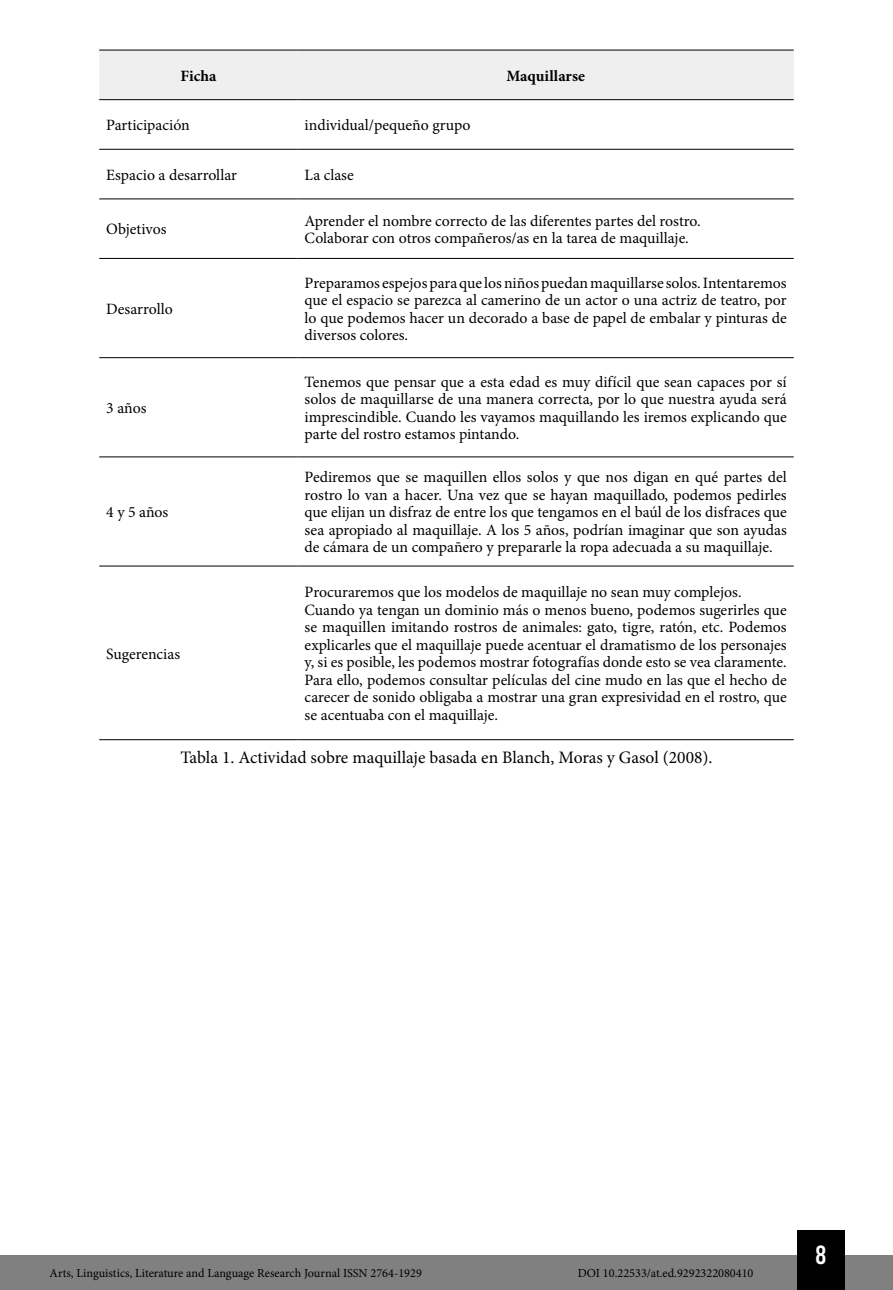
<style>
.page{position:relative;width:893px;height:1290px;background:#fff}
.page>*{position:absolute;margin:0;border:0;box-sizing:border-box;transform-origin:0 0}
.t1{font:26.25px "Bebas Kai";color:#fff}
.Info_Imagem{font:17.5px "Minion Pro";color:#000}
.Tabela{font:15.75px/17.5px "Minion Pro";color:#000;text-align:justify}
.Tabela-2{font:700 15.75px "Minion Pro";color:#000}
.t2{font:12.25px "Minion Pro";color:#000}
</style>
<div class="page">
<div style="left:0;top:1255px;width:893px;height:35px;background:#808080"></div>
<div style="left:797px;top:1230px;width:48px;height:60px;background:#000"></div>
<div style="left:99px;top:51px;width:695px;height:48px;background:#efefef"></div>
<hr style="left:99px;top:50px;width:199px;height:1px;background:#000">
<hr style="left:298px;top:50px;width:496px;height:1px;background:#000">
<hr style="left:99px;top:99px;width:199px;height:1px;background:#000">
<hr style="left:298px;top:99px;width:496px;height:1px;background:#000">
<hr style="left:99px;top:149px;width:199px;height:1px;background:#000">
<hr style="left:298px;top:149px;width:496px;height:1px;background:#000">
<hr style="left:99px;top:198px;width:199px;height:1px;background:#000">
<hr style="left:298px;top:198px;width:496px;height:1px;background:#000">
<hr style="left:99px;top:258px;width:199px;height:1px;background:#000">
<hr style="left:298px;top:258px;width:496px;height:1px;background:#000">
<hr style="left:99px;top:357px;width:199px;height:1px;background:#000">
<hr style="left:298px;top:357px;width:496px;height:1px;background:#000">
<hr style="left:99px;top:456px;width:199px;height:1px;background:#000">
<hr style="left:298px;top:456px;width:496px;height:1px;background:#000">
<hr style="left:99px;top:566px;width:199px;height:1px;background:#000">
<hr style="left:298px;top:566px;width:496px;height:1px;background:#000">
<hr style="left:99px;top:739px;width:199px;height:1px;background:#000">
<hr style="left:298px;top:739px;width:496px;height:1px;background:#000">
<p class="Tabela-2" style="left:180px;top:64px;width:37px">Ficha</p>
<p class="Tabela-2" style="left:506px;top:64px;width:80px">Maquillarse</p>
<p class="Tabela" style="left:106px;top:116px;width:85px">Participación</p>
<p class="Tabela" style="left:305px;top:116px;width:167px">individual/pequeño grupo</p>
<p class="Tabela" style="left:106px;top:166px;width:132px">Espacio a desarrollar</p>
<p class="Tabela" style="left:305px;top:166px;width:51px">La clase</p>
<p class="Tabela" style="left:106px;top:221px;width:62px">Objetivos</p>
<p class="Tabela" style="left:305px;top:212px;width:398px">Aprender el nombre correcto de las diferentes partes del rostro.</p>
<p class="Tabela" style="left:305px;top:229px;width:386px">Colaborar con otros compañeros/as en la tarea de maquillaje.</p>
<p class="Tabela" style="left:106px;top:300px;width:68px">Desarrollo</p>
<p class="Tabela" style="left:106px;top:399px;width:42px">3 años</p>
<p class="Tabela" style="left:106px;top:503px;width:64px">4 y 5 años</p>
<p class="Tabela" style="left:305px;top:274px;width:484px">Preparamos espejos para que los niños puedan maquillarse solos. Intentaremos que el espacio se parezca al camerino de un actor o una actriz de teatro, por lo que podemos hacer un decorado a base de papel de embalar y pinturas de diversos colores.</p>
<p class="Tabela" style="left:305px;top:373px;width:484px">Tenemos que pensar que a esta edad es muy difícil que sean capaces por sí solos de maquillarse de una manera correcta, por lo que nuestra ayuda será imprescindible. Cuando les vayamos maquillando les iremos explicando que parte del rostro estamos pintando.</p>
<p class="Tabela" style="left:305px;top:468px;width:484px">Pediremos que se maquillen ellos solos y que nos digan en qué partes del rostro lo van a hacer. Una vez que se hayan maquillado, podemos pedirles que elijan un disfraz de entre los que tengamos en el baúl de los disfraces que sea apropiado al maquillaje. A los 5 años, podrían imaginar que son ayudas de cámara de un compañero y prepararle la ropa adecuada a su maquillaje.</p>
<p class="Tabela" style="left:305px;top:584px;width:438px">Procuraremos que los modelos de maquillaje no sean muy complejos.</p>
<p class="Tabela" style="left:305px;top:601px;width:484px">Cuando ya tengan un dominio más o menos bueno, podemos sugerirles que se maquillen imitando rostros de animales: gato, tigre, ratón, etc. Podemos explicarles que el maquillaje puede acentuar el dramatismo de los personajes y, si es posible, les podemos mostrar fotografías donde esto se vea claramente.<br>Para ello, podemos consultar películas del cine mudo en las que el hecho de carecer de sonido obligaba a mostrar una gran expresividad en el rostro, que se acentuaba con el maquillaje.</p>
<p class="Info_Imagem" style="left:180px;top:745px;width:534px">Tabla 1. Actividad sobre maquillaje basada en Blanch, Moras y Gasol (2008).</p>
<p class="Tabela" style="left:106px;top:645px;width:76px">Sugerencias</p>
<p class="t2" style="left:50px;top:1265px;width:374px">Arts, Linguistics, Literature and Language Research Journal ISSN 2764-1929</p>
<p class="t2" style="left:578px;top:1265px;width:177px">DOI 10.22533/at.ed.9292322080410</p>
<h1 class="t1" style="left:816px;top:1241px;width:12px">8</h1>
</div>
